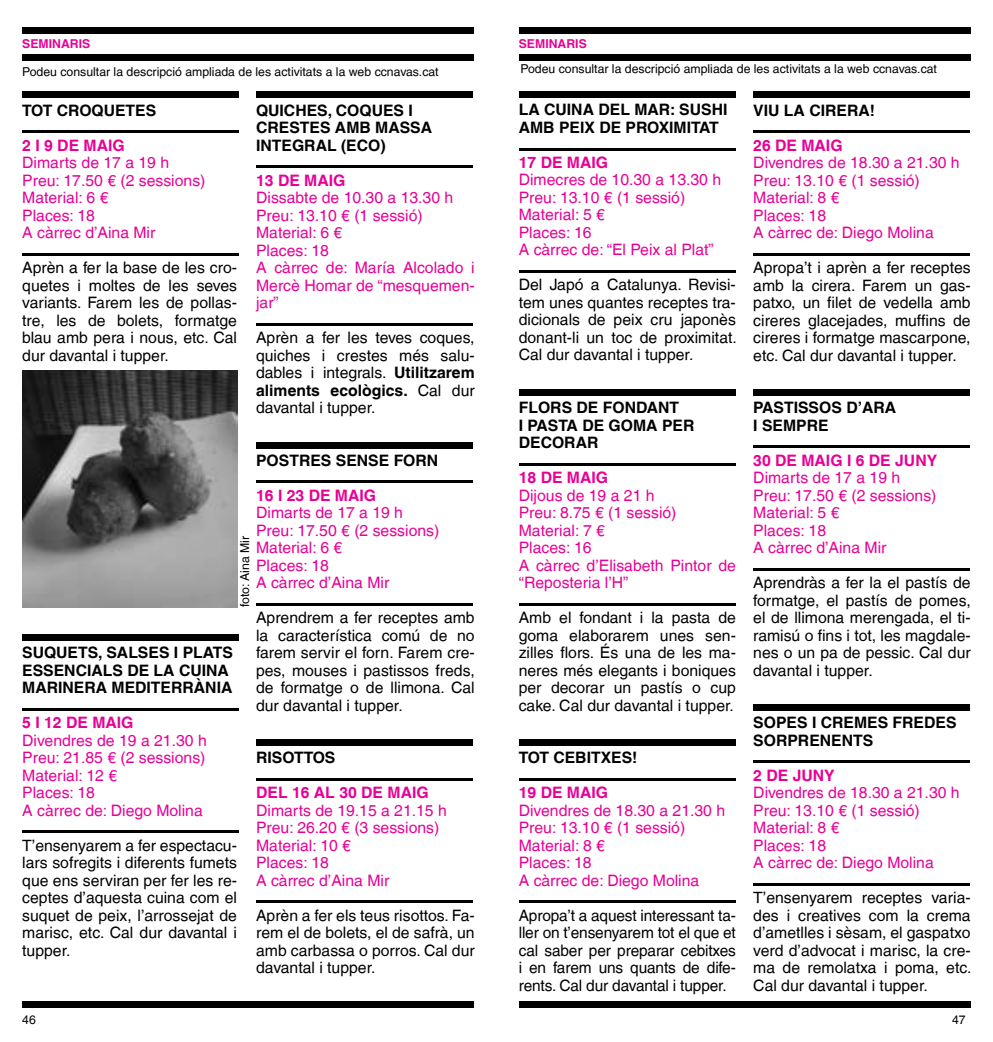
<style>
.page{position:relative;width:993px;height:1042px;background:#fff}
.page>*{position:absolute;margin:0;border:0;box-sizing:border-box;transform-origin:0 0}
.t1{font:15.75px/17.5px "Helvetica LT";color:#000;text-align:justify}
.t2{font:15.75px/17.5px "Helvetica LT";color:#e70095}
.t3{font:700 15.75px/17.5px "Helvetica LT";color:#000}
.t4{font:700 15.75px "Helvetica LT";color:#e70095}
.t5{font:12.25px "Helvetica LT";color:#000}
.t6{font:700 12.25px "Helvetica LT";color:#e70095}
.s1{font-weight:700}
</style>
<div class="page">
<div style="left:22px;top:1001px;width:452px;height:7px;background:#000"></div>
<div style="left:518px;top:1001px;width:452px;height:7px;background:#000"></div>
<div style="left:22px;top:27px;width:452px;height:6px;background:#000"></div>
<div style="left:22px;top:54px;width:452px;height:6px;background:#000"></div>
<div style="left:518px;top:27px;width:452px;height:6px;background:#000"></div>
<div style="left:518px;top:54px;width:452px;height:6px;background:#000"></div>
<div style="left:22px;top:92px;width:217px;height:6px;background:#000"></div>
<hr style="left:22px;top:130px;width:217px;height:3px;background:#000">
<hr style="left:22px;top:253px;width:217px;height:2px;background:#000">
<div style="left:22px;top:634px;width:217px;height:6px;background:#000"></div>
<hr style="left:22px;top:708px;width:217px;height:2px;background:#000">
<hr style="left:22px;top:830px;width:217px;height:3px;background:#000">
<div style="left:256px;top:92px;width:216px;height:6px;background:#000"></div>
<hr style="left:256px;top:165px;width:216px;height:3px;background:#000">
<hr style="left:256px;top:323px;width:216px;height:2px;background:#000">
<div style="left:256px;top:442px;width:216px;height:6px;background:#000"></div>
<hr style="left:256px;top:480px;width:216px;height:3px;background:#000">
<hr style="left:256px;top:603px;width:216px;height:2px;background:#000">
<div style="left:256px;top:739px;width:216px;height:6px;background:#000"></div>
<hr style="left:256px;top:778px;width:216px;height:2px;background:#000">
<hr style="left:256px;top:900px;width:216px;height:3px;background:#000">
<div style="left:518px;top:92px;width:217px;height:6px;background:#000"></div>
<hr style="left:518px;top:148px;width:217px;height:2px;background:#000">
<hr style="left:518px;top:270px;width:217px;height:3px;background:#000">
<div style="left:518px;top:389px;width:217px;height:6px;background:#000"></div>
<hr style="left:518px;top:463px;width:217px;height:2px;background:#000">
<hr style="left:518px;top:603px;width:217px;height:2px;background:#000">
<div style="left:518px;top:739px;width:217px;height:6px;background:#000"></div>
<hr style="left:518px;top:778px;width:217px;height:2px;background:#000">
<hr style="left:518px;top:900px;width:217px;height:3px;background:#000">
<div style="left:753px;top:92px;width:216px;height:6px;background:#000"></div>
<hr style="left:753px;top:130px;width:216px;height:3px;background:#000">
<hr style="left:753px;top:253px;width:216px;height:2px;background:#000">
<div style="left:753px;top:389px;width:216px;height:6px;background:#000"></div>
<hr style="left:753px;top:445px;width:216px;height:3px;background:#000">
<hr style="left:753px;top:568px;width:216px;height:2px;background:#000">
<div style="left:753px;top:704px;width:216px;height:6px;background:#000"></div>
<hr style="left:753px;top:760px;width:216px;height:3px;background:#000">
<hr style="left:753px;top:883px;width:216px;height:2px;background:#000">
<img style="left:22px;top:371px;width:215px;height:236px">
<p class="t6" style="left:22px;top:36px;width:70px">SEMINARIS</p>
<p class="t6" style="left:518px;top:36px;width:70px">SEMINARIS</p>
<p class="t5" style="left:22px;top:64px;width:418px">Podeu consultar la descripció ampliada de les activitats a la web ccnavas.cat</p>
<p class="t5" style="left:520px;top:62px;width:418px">Podeu consultar la descripció ampliada de les activitats a la web ccnavas.cat</p>
<p class="t3" style="left:22px;top:101px;width:135px">TOT CROQUETES</p>
<p class="t4" style="left:22px;top:135px;width:104px">2 I 9 DE MAIG</p>
<p class="t2" style="left:22px;top:154px;width:185px">Dimarts de 17 a 19 h<br>Preu: 17.50 € (2 sessions)<br>Material: 6 €<br>Places: 18<br>A càrrec d’Aina Mir</p>
<p class="t1" style="left:22px;top:259px;width:216px">Aprèn a fer la base de les cro&shy;quetes i moltes de les seves variants. Farem les de pollas&shy;tre, les de bolets, formatge blau amb pera i nous, etc. Cal dur davantal i tupper.</p>
<p class="t3" style="left:518px;top:101px;width:210px">LA CUINA DEL MAR: SUSHI<br>AMB PEIX DE PROXIMITAT</p>
<p class="t4" style="left:518px;top:153px;width:91px">17 DE MAIG</p>
<p class="t2" style="left:518px;top:171px;width:204px">Dimecres de 10.30 a 13.30 h<br>Preu: 13.10 € (1 sessió)<br>Material: 5 €<br>Places: 16<br>A càrrec de: “El Peix al Plat”</p>
<p class="t1" style="left:518px;top:276px;width:219px">Del Japó a Catalunya. Revisi&shy;tem unes quantes receptes tra&shy;dicionals de peix cru japonès donant-li un toc de proximitat.<br>Cal dur davantal i tupper.</p>
<p class="t3" style="left:518px;top:398px;width:177px">FLORS DE FONDANT<br>I PASTA DE GOMA PER<br>DECORAR</p>
<p class="t4" style="left:518px;top:468px;width:91px">18 DE MAIG</p>
<p class="t2" style="left:518px;top:486px;width:218px">Dijous de 19 a 21 h<br>Preu: 8.75 € (1 sessió)<br>Material: 7 €<br>Places: 16<br>A càrrec d’Elisabeth Pintor de “Reposteria l’H”</p>
<p class="t1" style="left:518px;top:609px;width:218px">Amb el fondant i la pasta de goma elaborarem unes sen&shy;zilles flors. És una de les ma&shy;neres més elegants i boniques per decorar un pastís o cup cake. Cal dur davantal i tupper.</p>
<p class="t3" style="left:518px;top:748px;width:120px">TOT CEBITXES!</p>
<p class="t4" style="left:518px;top:783px;width:91px">19 DE MAIG</p>
<p class="t2" style="left:518px;top:801px;width:208px">Divendres de 18.30 a 21.30 h<br>Preu: 13.10 € (1 sessió)<br>Material: 8 €<br>Places: 18<br>A càrrec de: Diego Molina</p>
<p class="t1" style="left:518px;top:906px;width:218px">Apropa’t a aquest interessant ta&shy;ller on t’ensenyarem tot el que et cal saber per preparar cebitxes i en farem uns quants de dife&shy;rents. Cal dur davantal i tupper.</p>
<p class="t3" style="left:256px;top:101px;width:177px">QUICHES, COQUES I<br>CRESTES AMB MASSA<br>INTEGRAL (ECO)</p>
<p class="t4" style="left:256px;top:170px;width:91px">13 DE MAIG</p>
<p class="t2" style="left:256px;top:189px;width:220px">Dissabte de 10.30 a 13.30 h<br>Preu: 13.10 € (1 sessió)<br>Material: 6 €<br>Places: 18<br>A càrrec de: María Alcolado i<br>Mercè Homar de “mesquemen&shy;jar”</p>
<p class="t1" style="left:256px;top:329px;width:220px">Aprèn a fer les teves coques, quiches i crestes més salu&shy;dables i integrals. <span class="s1">Utilitzarem aliments ecològics.</span> Cal dur davantal i tupper.</p>
<p class="t3" style="left:256px;top:451px;width:184px">POSTRES SENSE FORN</p>
<p class="t4" style="left:256px;top:485px;width:121px">16 I 23 DE MAIG</p>
<p class="t2" style="left:256px;top:504px;width:185px">Dimarts de 17 a 19 h<br>Preu: 17.50 € (2 sessions)<br>Material: 6 €<br>Places: 18<br>A càrrec d’Aina Mir</p>
<p class="t1" style="left:256px;top:609px;width:220px">Aprendrem a fer receptes amb la característica comú de no farem servir el forn. Farem cre&shy;pes, mouses i pastissos freds, de formatge o de llimona. Cal dur davantal i tupper.</p>
<p class="t3" style="left:256px;top:748px;width:81px">RISOTTOS</p>
<p class="t4" style="left:256px;top:783px;width:174px">DEL 16 AL 30 DE MAIG</p>
<p class="t2" style="left:256px;top:801px;width:192px">Dimarts de 19.15 a 21.15 h<br>Preu: 26.20 € (3 sessions)<br>Material: 10 €<br>Places: 18<br>A càrrec d’Aina Mir</p>
<p class="t1" style="left:256px;top:906px;width:220px">Aprèn a fer els teus risottos. Fa&shy;rem el de bolets, el de safrà, un amb carbassa o porros. Cal dur davantal i tupper.</p>
<p class="t3" style="left:753px;top:101px;width:123px">VIU LA CIRERA!</p>
<p class="t4" style="left:753px;top:135px;width:91px">26 DE MAIG</p>
<p class="t2" style="left:753px;top:154px;width:208px">Divendres de 18.30 a 21.30 h<br>Preu: 13.10 € (1 sessió)<br>Material: 8 €<br>Places: 18<br>A càrrec de: Diego Molina</p>
<p class="t1" style="left:753px;top:259px;width:219px">Apropa’t i aprèn a fer receptes amb la cirera. Farem un gas&shy;patxo, un filet de vedella amb cireres glacejades, muffins de cireres i formatge mascarpone, etc. Cal dur davantal i tupper.</p>
<p class="t3" style="left:753px;top:398px;width:144px">PASTISSOS D’ARA<br>I SEMPRE</p>
<p class="t4" style="left:753px;top:450px;width:185px">30 DE MAIG I 6 DE JUNY</p>
<p class="t2" style="left:753px;top:469px;width:185px">Dimarts de 17 a 19 h<br>Preu: 17.50 € (2 sessions)<br>Material: 5 €<br>Places: 18<br>A càrrec d’Aina Mir</p>
<p class="t1" style="left:753px;top:574px;width:219px">Aprendràs a fer la el pastís de formatge, el pastís de pomes, el de llimona merengada, el ti&shy;ramisú o fins i tot, les magdale&shy;nes o un pa de pessic. Cal dur davantal i tupper.</p>
<p class="t3" style="left:753px;top:713px;width:205px">SOPES I CREMES FREDES<br>SORPRENENTS</p>
<p class="t4" style="left:753px;top:765px;width:83px">2 DE JUNY</p>
<p class="t2" style="left:753px;top:784px;width:208px">Divendres de 18.30 a 21.30 h<br>Preu: 13.10 € (1 sessió)<br>Material: 8 €<br>Places: 18<br>A càrrec de: Diego Molina</p>
<p class="t1" style="left:753px;top:889px;width:220px">T’ensenyarem receptes varia&shy;des i creatives com la crema d’ametlles i sèsam, el gaspatxo verd d’advocat i marisc, la cre&shy;ma de remolatxa i poma, etc.<br>Cal dur davantal i tupper.</p>
<p class="t5" style="left:237px;top:607px;width:73px;rotate:-90deg">foto: Aina Mir</p>
<p class="t3" style="left:22px;top:643px;width:212px">SUQUETS, SALSES I PLATS<br>ESSENCIALS DE LA CUINA<br>MARINERA MEDITERRÀNIA</p>
<p class="t4" style="left:22px;top:713px;width:113px">5 I 12 DE MAIG</p>
<p class="t2" style="left:22px;top:731px;width:186px">Divendres de 19 a 21.30 h<br>Preu: 21.85 € (2 sessions)<br>Material: 12 €<br>Places: 18<br>A càrrec de: Diego Molina</p>
<p class="t1" style="left:22px;top:836px;width:216px">T’ensenyarem a fer espectacu&shy;lars sofregits i diferents fumets que ens serviran per fer les re&shy;ceptes d’aquesta cuina com el suquet de peix, l’arrossejat de marisc, etc. Cal dur davantal i tupper.</p>
<p class="t5" style="left:22px;top:1012px;width:15px">46</p>
<p class="t5" style="left:951px;top:1012px;width:15px">47</p>
</div>
